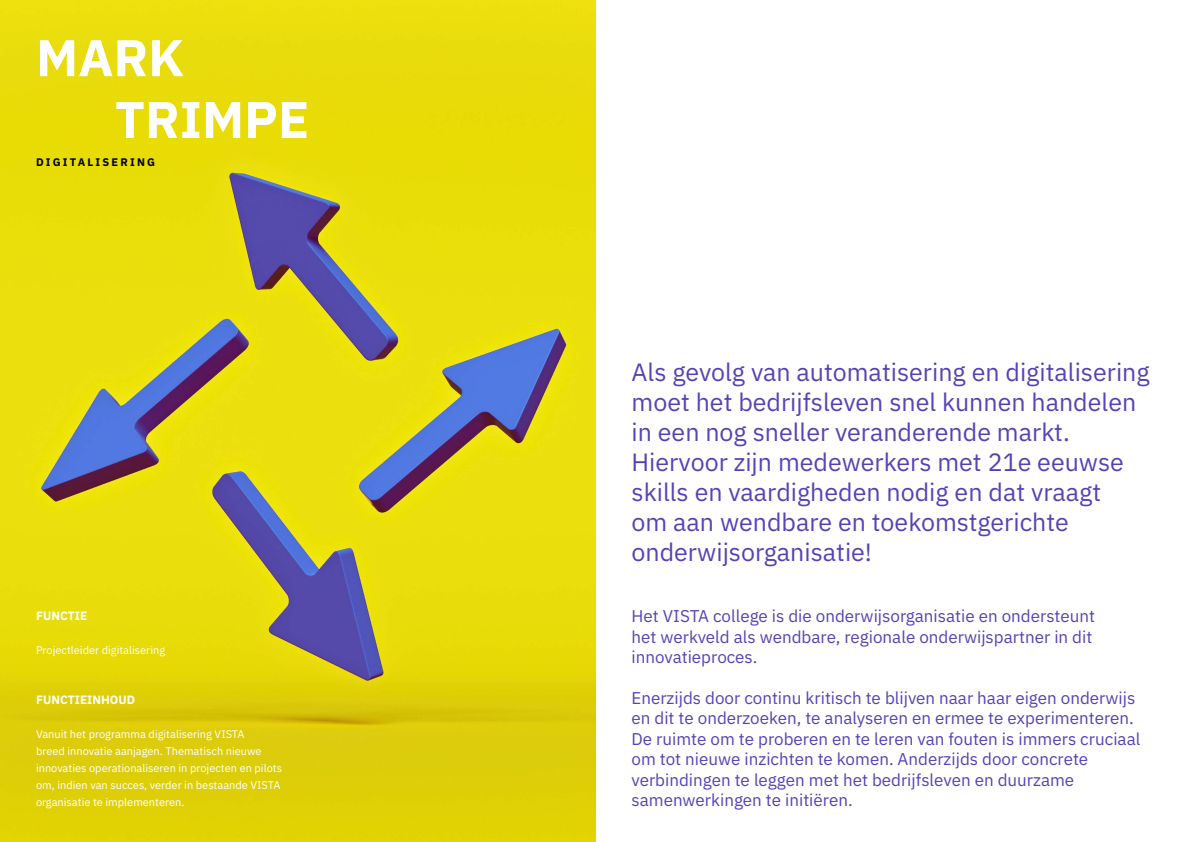
<style>
.page{position:relative;width:1191px;height:842px;background:#fff}
.page>*{position:absolute;margin:0;border:0;box-sizing:border-box;transform-origin:0 0}
.t1{font:700 51.5px/61.8px "IBM Plex Sans";color:#fff}
.t2{font:25px/30px "IBM Plex Sans";color:#5443b7}
.t3{font:17px/20.4px "IBM Plex Sans";color:#5443b7}
.t4{font:700 12px "IBM Plex Sans";color:#fff}
.t5{font:11px/17px "IBM Plex Sans";color:#fff}
.t6{font:700 11px "IBM Plex Sans";letter-spacing:.2em;color:#000}
</style>
<div class="page">
<img style="left:0;top:0;width:595px;height:842px">
<h1 class="t1" style="left:115px;top:23px;width:196px;text-indent:-79px">MARK<br>TRIMPE</h1>
<p class="t6" style="left:36px;top:153px;width:121px">DIGITALISERING</p>
<p class="t4" style="left:36px;top:606px;width:53px">FUNCTIE</p>
<p class="t5" style="left:36px;top:640px;width:131px">Projectleider digitalisering</p>
<p class="t4" style="left:36px;top:690px;width:101px">FUNCTIEINHOUD</p>
<p class="t5" style="left:36px;top:725px;width:247px">Vanuit het programma digitalisering VISTA<br>breed innovatie aanjagen. Thematisch nieuwe innovaties operationaliseren in projecten en pilots om, indien van succes, verder in bestaande VISTA organisatie te implementeren.</p>
<p class="t2" style="left:631px;top:355px;width:519px">Als gevolg van automatisering en digitalisering moet het bedrijfsleven snel kunnen handelen in een nog sneller veranderende markt.<br>Hiervoor zijn medewerkers met 21e eeuwse skills en vaardigheden nodig en dat vraagt<br>om aan wendbare en toekomstgerichte onderwijsorganisatie!</p>
<p class="t3" style="left:631px;top:605px;width:465px">Het VISTA college is die onderwijsorganisatie en ondersteunt het werkveld als wendbare, regionale onderwijspartner in dit innovatieproces.</p>
<p class="t3" style="left:631px;top:686px;width:510px">Enerzijds door continu kritisch te blijven naar haar eigen onderwijs en dit te onderzoeken, te analyseren en ermee te experimenteren.<br>De ruimte om te proberen en te leren van fouten is immers cruciaal om tot nieuwe inzichten te komen. Anderzijds door concrete verbindingen te leggen met het bedrijfsleven en duurzame samenwerkingen te initiëren.</p>
</div>
